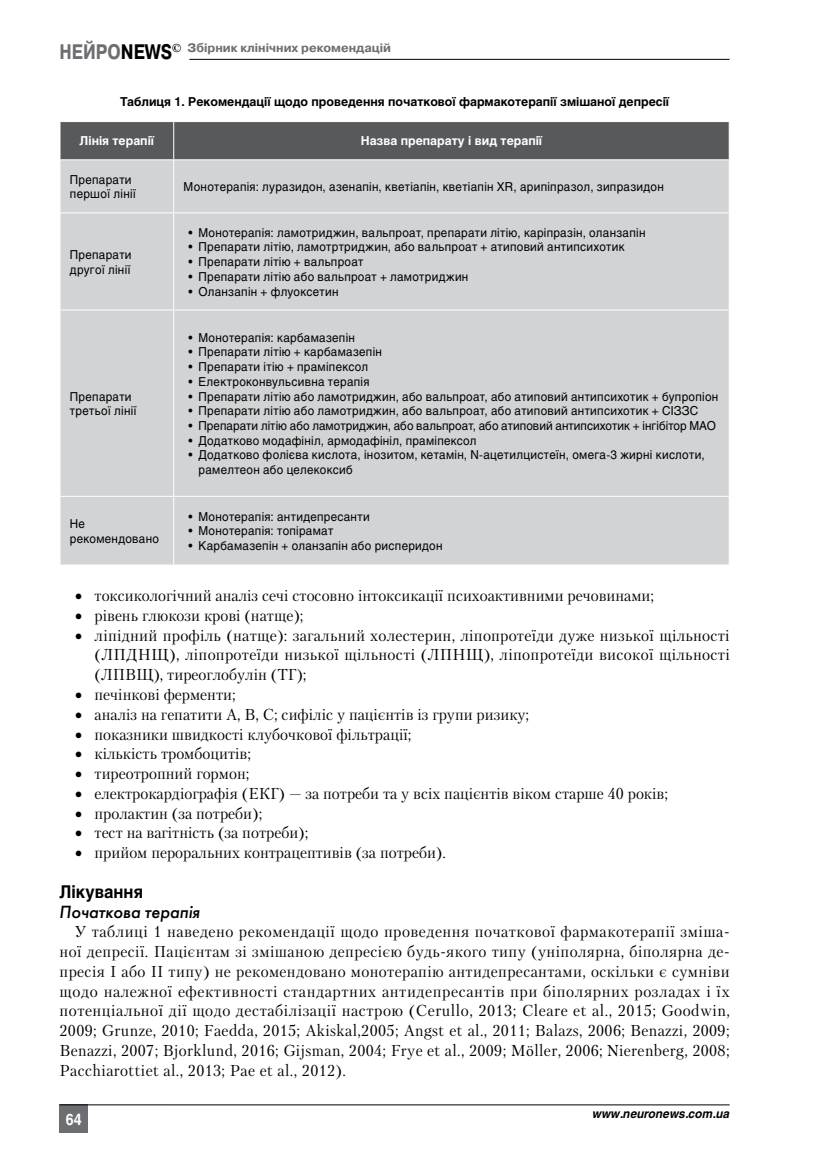
<style>
.page{position:relative;width:819px;height:1166px;background:#fff}
.page>*{position:absolute;margin:0;border:0;box-sizing:border-box;transform-origin:0 0}
.t1{font:italic 17.5px "Futuris C";color:#000}
.t2{font:700 17.5px "Helios C";color:#000;scale:.95 1}
.t3{font:15.75px/19.8px "Petersburg C";color:#000;text-align:justify}
.t4{font:700 15.75px "Helios C";color:#fff;scale:.9 1}
.t5{font:12.25px/14.7px "Helios C";letter-spacing:.025em;color:#000;scale:.95 1}
.t6{font:12.25px "Helios C";letter-spacing:.005em;color:#000;scale:.95 1}
.t7{font:700 12.25px "Helios C";color:#000}
.t8{font:700 12.25px "Pragmatica C";color:#6d6e71}
.t9{font:700 12.25px "Helios C";color:#fff}
.t10{font:italic 700 12.25px "Helios C";color:#000;scale:.95 1}
.s1{font-size:21px}
.s2{font-size:21px;color:#000}
.s3{font-family:"Garamond";color:#000}
.s4{font-family:"Minion Pro"}
</style>
<div class="page">
<div style="left:60px;top:1104px;width:28px;height:28px;background:#6d6e71"></div>
<hr style="left:60px;top:1104px;width:669px;height:1px;background:#000">
<hr style="left:189px;top:59px;width:540px;height:1px;background:#000">
<div style="left:61px;top:122px;width:667px;height:37px;background:#58595b"></div>
<div style="left:61px;top:160px;width:667px;height:404px;background:#d1d3d4"></div>
<hr style="left:173px;top:497px;width:1px;height:67px;background:#fff">
<hr style="left:174px;top:496px;width:555px;height:1px;background:#fff">
<hr style="left:173px;top:310px;width:1px;height:186px;background:#fff">
<hr style="left:60px;top:496px;width:114px;height:1px;background:#fff">
<hr style="left:174px;top:309px;width:555px;height:1px;background:#fff">
<hr style="left:173px;top:213px;width:1px;height:96px;background:#fff">
<hr style="left:60px;top:309px;width:114px;height:1px;background:#fff">
<hr style="left:173px;top:122px;width:1px;height:37px;background:#fff">
<hr style="left:173px;top:160px;width:1px;height:52px;background:#fff">
<hr style="left:60px;top:212px;width:114px;height:1px;background:#fff">
<hr style="left:174px;top:212px;width:555px;height:1px;background:#fff">
<p class="t8" style="left:60px;top:41px;width:333px"><span class="s1">НЕЙРО</span><span class="s2">NEWS</span><span class="s3">©</span> Збірник клінічних рекомендацій</p>
<p class="t7" style="left:120px;top:95px;width:550px">Таблиця 1. Рекомендації щодо проведення початкової фармакотерапії змішаної депресії</p>
<p class="t9" style="left:80px;top:134px;width:76px">Лінія терапії</p>
<p class="t9" style="left:361px;top:134px;width:183px">Назва препарату і вид терапії</p>
<p class="t5" style="left:70px;top:172px;width:71px">Препарати першої лінії</p>
<p class="t5" style="left:184px;top:179px;width:507px">Монотерапія: луразидон, азенапін, кветіапін, кветіапін XR, арипіпразол, зипразидон</p>
<p class="t5" style="left:70px;top:247px;width:66px">Препарати другої лінії</p>
<p class="t5" style="left:70px;top:389px;width:72px">Препарати третьої лінії</p>
<p class="t5" style="left:70px;top:516px;width:95px">Не рекомендовано</p>
<p class="t5" style="left:189px;top:225px;width:482px">• Монотерапія: ламотриджин, вальпроат, препарати літію, каріпразін, оланзапін</p>
<p class="t5" style="left:189px;top:240px;width:460px">• Препарати літію, ламотртриджин, або вальпроат + атиповий антипсихотик</p>
<p class="t5" style="left:189px;top:254px;width:185px">• Препарати літію + вальпроат</p>
<p class="t5" style="left:189px;top:269px;width:296px">• Препарати літію або вальпроат + ламотриджин</p>
<p class="t5" style="left:189px;top:284px;width:159px">• Оланзапін + флуоксетин</p>
<p class="t5" style="left:189px;top:330px;width:177px">• Монотерапія: карбамазепін</p>
<p class="t5" style="left:189px;top:345px;width:205px">• Препарати літію + карбамазепін</p>
<p class="t5" style="left:189px;top:359px;width:190px">• Препарати ітію + праміпексол</p>
<p class="t5" style="left:189px;top:374px;width:192px">• Електроконвульсивна терапія</p>
<p class="t5" style="left:189px;top:389px;width:559px">• Препарати літію або ламотриджин, або вальпроат, або атиповий антипсихотик + бупропіон</p>
<p class="t5" style="left:189px;top:403px;width:538px">• Препарати літію або ламотриджин, або вальпроат, або атиповий антипсихотик + СІЗЗС</p>
<p class="t6" style="left:189px;top:418px;width:556px">• Препарати літію або ламотриджин, або вальпроат, або атиповий антипсихотик + інгібітор МАО</p>
<p class="t5" style="left:189px;top:433px;width:304px">• Додатково модафініл, армодафініл, праміпексол</p>
<p class="t5" style="left:198px;top:447px;width:534px;text-indent:-10px">• Додатково фолієва кислота, інозитом, кетамін, N-ацетилцистеїн, омега‑3 жирні кислоти, рамелтеон або целекоксиб</p>
<p class="t5" style="left:189px;top:509px;width:192px">• Монотерапія: антидепресанти</p>
<p class="t5" style="left:189px;top:524px;width:154px">• Монотерапія: топірамат</p>
<p class="t5" style="left:189px;top:538px;width:269px">• Карбамазепін + оланзапін або рисперидон</p>
<p class="t3" style="left:75px;top:585px;width:580px">• токсикологічний аналіз сечі стосовно інтоксикації психоактивними речовинами;</p>
<p class="t3" style="left:75px;top:605px;width:230px">• рівень глюкози крові (натще);</p>
<p class="t3" style="left:95px;top:625px;width:636px;text-indent:-19px">• ліпідний профіль (натще): загальний холестерин, ліпопротеїди дуже низької щільності (ЛПДНЩ), ліпопротеїди низької щільності (ЛПНЩ), ліпопротеїди високої щільності (ЛПВЩ), тиреоглобулін (ТГ);</p>
<p class="t3" style="left:75px;top:684px;width:162px">• печінкові ферменти;</p>
<p class="t3" style="left:75px;top:704px;width:455px">• аналіз на гепатити А, В, С; сифіліс у пацієнтів із групи ризику;</p>
<p class="t3" style="left:75px;top:724px;width:338px">• показники швидкості клубочкової фільтрації;</p>
<p class="t3" style="left:75px;top:744px;width:177px">• кількість тромбоцитів;</p>
<p class="t3" style="left:75px;top:763px;width:175px">• тиреотропний гормон;</p>
<p class="t3" style="left:75px;top:783px;width:594px">• електрокардіографія (ЕКГ) — за потреби та у всіх пацієнтів віком старше 40 років;</p>
<p class="t3" style="left:75px;top:803px;width:188px">• пролактин (за потреби);</p>
<p class="t3" style="left:75px;top:823px;width:234px">• тест на вагітність (за потреби);</p>
<p class="t3" style="left:75px;top:843px;width:372px">• прийом пероральних контрацептивів (за потреби).</p>
<p class="t2" style="left:60px;top:881px;width:89px">Лікування</p>
<p class="t1" style="left:60px;top:901px;width:142px">Початкова терапія</p>
<p class="t3" style="left:60px;top:922px;width:672px;text-indent:15px">У таблиці 1 наведено рекомендації щодо проведення початкової фармакотерапії зміша‑ ної депресії. Пацієнтам зі змішаною депресією будь-якого типу (уніполярна, біполярна де‑ пресія I або II типу) не рекомендовано монотерапію антидепресантами, оскільки є сумніви щодо належної ефективності стандартних антидепресантів при біполярних розладах і їх потенціальної дії щодо дестабілізації настрою (Cerullo, 2013; Cleare et al., 2015; Goodwin, 2009; Grunze, 2010; Faedda, 2015; Akiskal,2005; Angst et al., 2011; Balazs, 2006; Benazzi, 2009; Benazzi, 2007; Bjorklund, 2016; Gijsman, 2004; Frye et al., 2009; M<span class="s4">ö</span>ller, 2006; Nierenberg, 2008; Pacchiarottiet al., 2013; Pae et al., 2012).</p>
<p class="t4" style="left:66px;top:1110px;width:19px">64</p>
<p class="t10" style="left:592px;top:1106px;width:146px">www.neuronews.com.ua</p>
</div>
